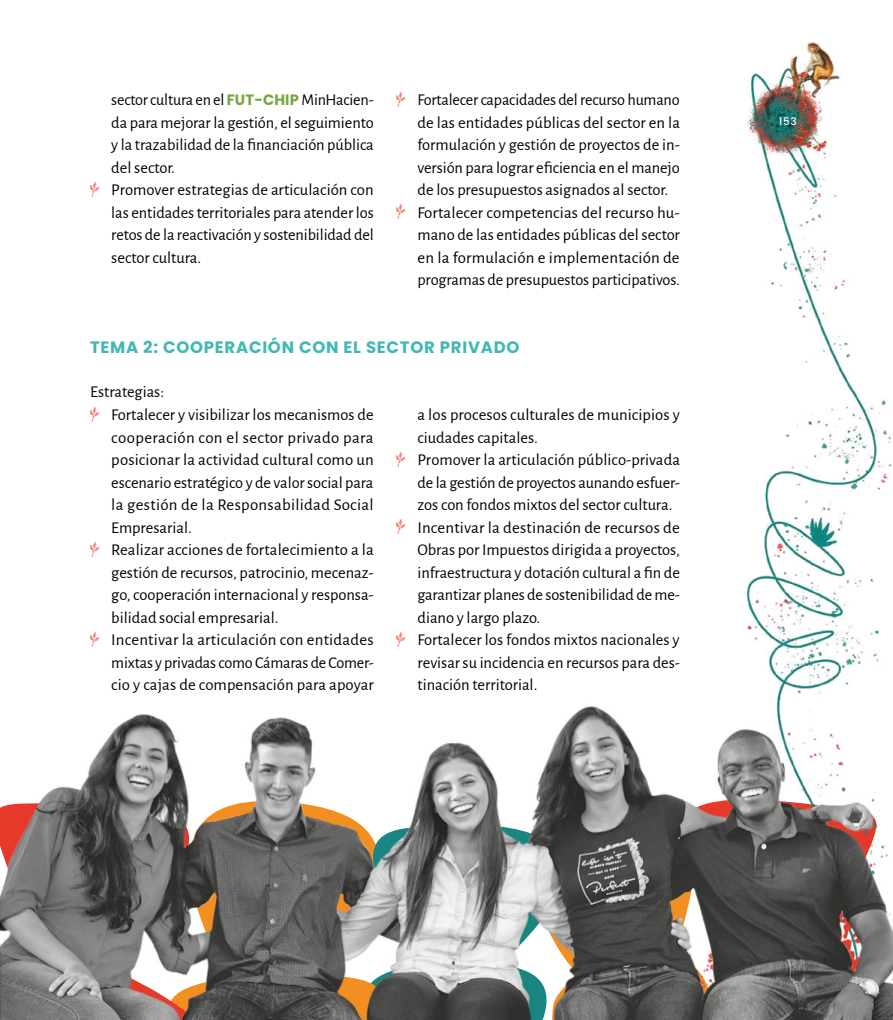
<style>
.page{position:relative;width:893px;height:1020px;background:#fff}
.page>*{position:absolute;margin:0;border:0;box-sizing:border-box;transform-origin:0 0}
.t1{font:16.5px/22.5px "Alegreya Sans";color:#000}
.t2{font:700 16.5px "Poppins";letter-spacing:.045em;color:#42b8b2}
.t3{font:500 10.5px "Poppins";color:#fff}
.s1{font-family:"Poppins";font-weight:700;font-size:15px;color:#75a842}
</style>
<div class="page">
<img style="left:746px;top:43px;width:146px;height:647px">
<img style="left:0;top:690px;width:892px;height:330px">
<p class="t1" style="left:111px;top:88px;width:264px">sector cultura en el <span class="s1">FUT-CHIP</span> MinHacien&shy;da para mejorar la gestión, el seguimiento y la trazabilidad de la financiación pública del sector.<br>Promover estrategias de articulación con las entidades territoriales para atender los retos de la reactivación y sostenibilidad del sector cultura.</p>
<p class="t1" style="left:417px;top:88px;width:264px">Fortalecer capacidades del recurso humano de las entidades públicas del sector en la formulación y gestión de proyectos de in&shy;versión para lograr eficiencia en el manejo de los presupuestos asignados al sector.<br>Fortalecer competencias del recurso hu&shy;mano de las entidades públicas del sector en la formulación e implementación de programas de presupuestos participativos.</p>
<p class="t2" style="left:90px;top:337px;width:431px">TEMA 2: COOPERACIÓN CON EL SECTOR PRIVADO</p>
<p class="t1" style="left:111px;top:380px;width:264px;text-indent:-21px">Estrategias:<br>Fortalecer y visibilizar los mecanismos de cooperación con el sector privado para posicionar la actividad cultural como un escenario estratégico y de valor social para la gestión de la Responsabilidad Social Empresarial.<br>Realizar acciones de fortalecimiento a la gestión de recursos, patrocinio, mecenaz&shy;go, cooperación internacional y responsa&shy;bilidad social empresarial.<br>Incentivar la articulación con entidades mixtas y privadas como Cámaras de Comer&shy;cio y cajas de compensación para apoyar</p>
<p class="t1" style="left:417px;top:403px;width:264px">a los procesos culturales de municipios y ciudades capitales.<br>Promover la articulación público-privada de la gestión de proyectos aunando esfuer&shy;zos con fondos mixtos del sector cultura.<br>Incentivar la destinación de recursos de Obras por Impuestos dirigida a proyectos, infraestructura y dotación cultural a fin de garantizar planes de sostenibilidad de me&shy;diano y largo plazo.<br>Fortalecer los fondos mixtos nacionales y revisar su incidencia en recursos para des&shy;tinación territorial.</p>
<p class="t3" style="left:778px;top:116px;width:19px">153</p>
</div>
